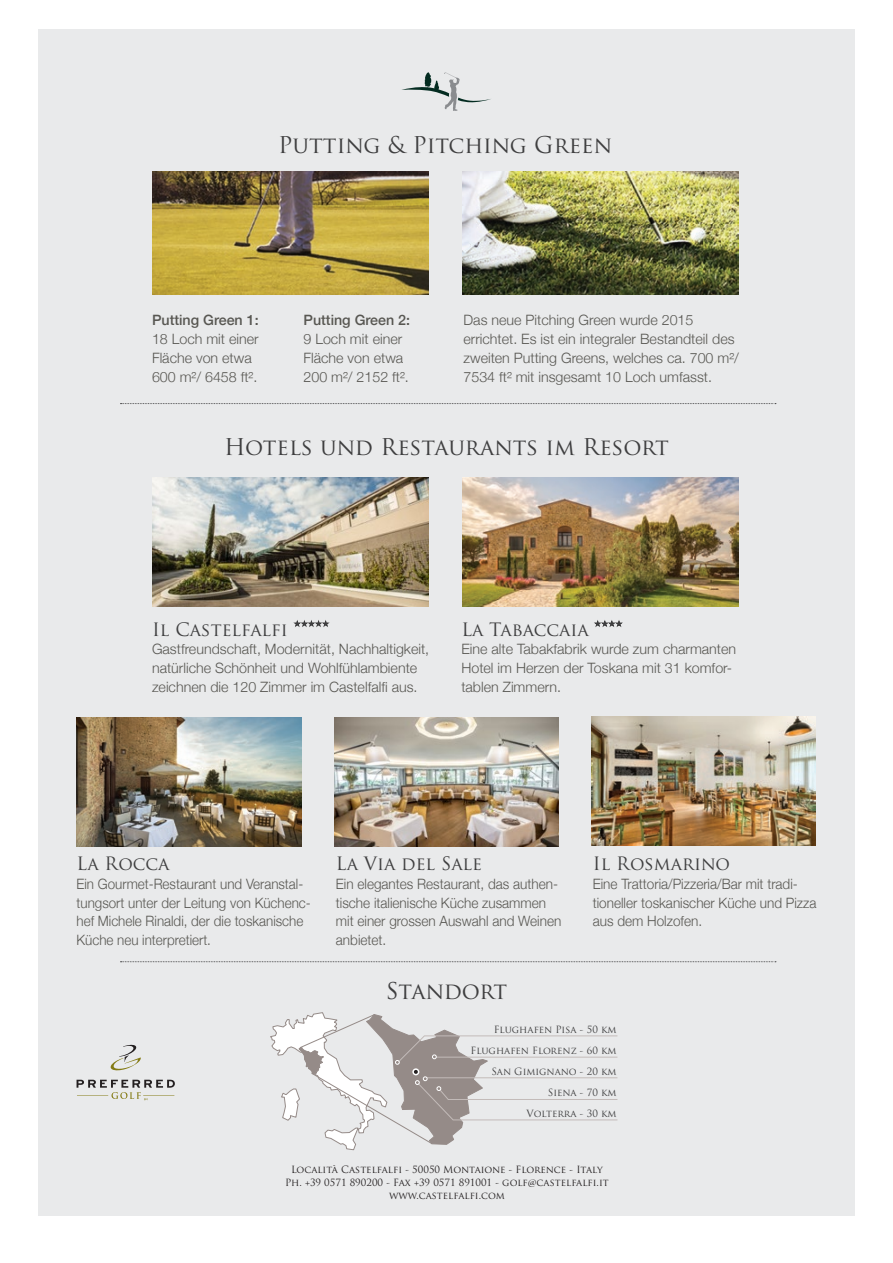
<style>
.page{position:relative;width:893px;height:1263px;background:#fff}
.page>*{position:absolute;margin:0;border:0;box-sizing:border-box;transform-origin:0 0}
.t1{font:22.5px "Trajan Pro";color:#3e3e3f}
.t2{font:22.5px "Trajan Pro";letter-spacing:-.02em;color:#3e3e3f}
.t3{font:18px "Trajan Pro";color:#3e3e3f}
.t4{font:300 14.25px/18.8px "Helvetica Neue";color:#585752}
.t5{font:300 14.25px/18.8px "Helvetica Neue";color:#585752;scale:.95 1}
.t6{font:300 14.25px/18.8px "Helvetica Neue";color:#585752;scale:.94 1}
.t7{font:500 14.25px "Helvetica Neue";color:#585752}
.t8{font:9.75px "Trajan Pro";color:#231f20}
.t9{font:9.75px "Trajan Pro";color:#3e3e3f}
</style>
<div class="page">
<div style="left:38px;top:30px;width:817px;height:1186px;background:#e9eaeb"></div>
<svg style="left:402px;top:72px;width:89px;height:39px"></svg>
<img style="left:77px;top:718px;width:224px;height:129px">
<img style="left:592px;top:717px;width:224px;height:129px">
<svg style="left:120px;top:403px;width:656px;height:1px"></svg>
<svg style="left:120px;top:961px;width:656px;height:1px"></svg>
<img style="left:152px;top:478px;width:276px;height:129px">
<img style="left:462px;top:478px;width:277px;height:129px">
<img style="left:152px;top:172px;width:276px;height:122px">
<img style="left:462px;top:172px;width:277px;height:122px">
<svg style="left:270px;top:1012px;width:348px;height:138px"></svg>
<svg style="left:594px;top:620px;width:28px;height:7px"></svg>
<svg style="left:294px;top:620px;width:35px;height:7px"></svg>
<svg style="left:111px;top:1045px;width:30px;height:26px"></svg>
<svg style="left:77px;top:1080px;width:98px;height:20px"></svg>
<img style="left:334px;top:718px;width:225px;height:128px">
<p class="t1" style="left:278px;top:130px;width:336px">Putting &amp; Pitching Green</p>
<p class="t7" style="left:152px;top:309px;width:108px">Putting Green 1:</p>
<p class="t4" style="left:152px;top:329px;width:108px">18 Loch mit einer<br>Fläche von etwa</p>
<p class="t4" style="left:152px;top:366px;width:107px">600 m²/ 6458 ft².</p>
<p class="t7" style="left:303px;top:309px;width:108px">Putting Green 2:</p>
<p class="t4" style="left:303px;top:329px;width:101px">9 Loch mit einer<br>Fläche von etwa</p>
<p class="t4" style="left:303px;top:366px;width:107px">200 m²/ 2152 ft².</p>
<p class="t4" style="left:463px;top:310px;width:277px">Das neue Pitching Green wurde 2015 errichtet. Es ist ein integraler Bestandteil des zweiten Putting Greens, welches ca. 700 m²/ 7534 ft² mit insgesamt 10 Loch umfasst.</p>
<p class="t1" style="left:224px;top:432px;width:446px">Hotels und Restaurants im Resort</p>
<p class="t3" style="left:152px;top:618px;width:137px">Il Castelfalfi</p>
<p class="t4" style="left:152px;top:639px;width:279px">Gastfreundschaft, Modernität, Nachhaltigkeit, natürliche Schönheit und Wohlfühlambiente zeichnen die 120 Zimmer im Castelfalfi aus.</p>
<p class="t3" style="left:461px;top:618px;width:129px">La Tabaccaia</p>
<p class="t4" style="left:461px;top:639px;width:276px">Eine alte Tabakfabrik wurde zum charmanten<br>Hotel im Herzen der Toskana mit 31 komfor&shy;tablen Zimmern.</p>
<p class="t3" style="left:77px;top:852px;width:94px">La Rocca</p>
<p class="t6" style="left:77px;top:873px;width:251px">Ein Gourmet-Restaurant und Veranstal&shy;tungsort unter der Leitung von Küchenc&shy;hef Michele Rinaldi, der die toskanische Küche neu interpretiert.</p>
<p class="t3" style="left:336px;top:852px;width:148px">La Via del Sale</p>
<p class="t5" style="left:336px;top:873px;width:239px">Ein elegantes Restaurant, das authen&shy;tische italienische Küche zusammen mit einer grossen Auswahl and Weinen anbietet.</p>
<p class="t2" style="left:386px;top:977px;width:123px">Standort</p>
<p class="t3" style="left:593px;top:852px;width:139px">Il Rosmarino</p>
<p class="t5" style="left:593px;top:873px;width:237px">Eine Trattoria/Pizzeria/Bar mit tradi&shy;tioneller toskanischer Küche und Pizza</p>
<p class="t5" style="left:593px;top:911px;width:117px">aus dem Holzofen.</p>
<p class="t9" style="left:494px;top:1023px;width:124px">Flughafen Pisa - 50 km</p>
<p class="t9" style="left:471px;top:1044px;width:148px">Flughafen Florenz - 60 km</p>
<p class="t9" style="left:491px;top:1065px;width:127px">San Gimignano - 20 km</p>
<p class="t9" style="left:548px;top:1086px;width:70px">Siena - 70 km</p>
<p class="t9" style="left:527px;top:1107px;width:91px">Volterra - 30 km</p>
<p class="t8" style="left:291px;top:1163px;width:313px">Località Castelfalfi - 50050 Montaione - Florence - Italy</p>
<p class="t8" style="left:285px;top:1176px;width:325px">Ph. +39 0571 890200 - Fax +39 0571 891001 - golf@castelfalfi.it</p>
<p class="t8" style="left:389px;top:1189px;width:117px">www.castelfalfi.com</p>
</div>
